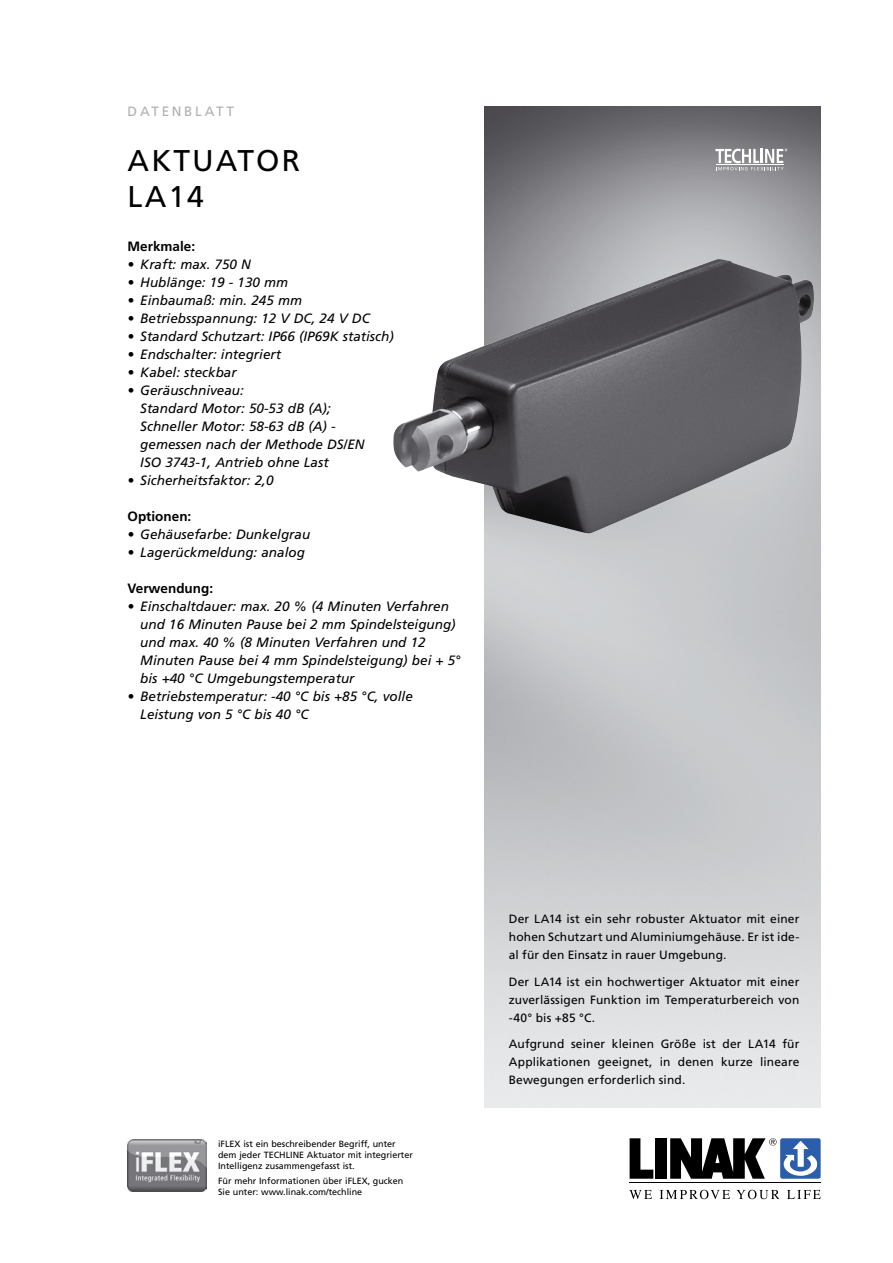
<style>
.page{position:relative;width:893px;height:1263px;background:#fff}
.page>*{position:absolute;margin:0;border:0;box-sizing:border-box;transform-origin:0 0}
.t1{font:30px/36px "Frutiger LT Std";letter-spacing:.07em;color:#000}
.t2{font:italic 13.5px/18px "Frutiger LT Std";color:#000}
.t3{font:700 13.5px "Frutiger LT Std";color:#000}
.t4{font:13.5px "Frutiger LT Std";letter-spacing:.2em;color:#aeafb2}
.t5{font:12px/18px "Frutiger LT Std";letter-spacing:.01em;color:#000;text-align:justify}
.t6{font:9px/10.8px "Frutiger LT Std";color:#000}
</style>
<div class="page">
<svg style="left:630px;top:1138px;width:23px;height:41px"></svg>
<div style="left:655px;top:1138px;width:11px;height:41px;background:#000"></div>
<svg style="left:629px;top:1190px;width:23px;height:9px"></svg>
<svg style="left:660px;top:1190px;width:70px;height:9px"></svg>
<svg style="left:736px;top:1190px;width:43px;height:9px"></svg>
<svg style="left:787px;top:1190px;width:34px;height:9px"></svg>
<hr style="left:630px;top:1182px;width:191px;height:1px;background:#000">
<svg style="left:670px;top:1138px;width:151px;height:41px"></svg>
<img style="left:485px;top:106px;width:336px;height:1002px">
<svg style="left:715px;top:149px;width:72px;height:21px"></svg>
<img style="left:393px;top:259px;width:422px;height:275px">
<img style="left:128px;top:1139px;width:79px;height:53px">
<p class="t4" style="left:128px;top:104px;width:108px">DATENBLATT</p>
<h1 class="t1" style="left:128px;top:143px;width:174px">AKTUATOR<br>LA14</h1>
<p class="t3" style="left:128px;top:239px;width:69px">Merkmale:</p>
<p class="t2" style="left:128px;top:256px;width:125px">• Kraft: max. 750 N</p>
<p class="t2" style="left:128px;top:274px;width:162px">• Hublänge: 19 - 130 mm</p>
<p class="t2" style="left:128px;top:292px;width:176px">• Einbaumaß: min. 245 mm</p>
<p class="t2" style="left:128px;top:310px;width:244px">• Betriebsspannung: 12 V DC, 24 V DC</p>
<p class="t2" style="left:128px;top:328px;width:268px">• Standard Schutzart: IP66 (IP69K statisch)</p>
<p class="t2" style="left:128px;top:346px;width:155px">• Endschalter: integriert</p>
<p class="t2" style="left:128px;top:364px;width:111px">• Kabel: steckbar</p>
<p class="t2" style="left:140px;top:382px;width:226px;text-indent:-13px">• Geräuschniveau:<br>Standard Motor: 50-53 dB (A);<br>Schneller Motor: 58-63 dB (A) - gemessen nach der Methode DS/EN<br>ISO 3743-1, Antrieb ohne Last</p>
<p class="t2" style="left:128px;top:472px;width:147px">• Sicherheitsfaktor: 2,0</p>
<p class="t3" style="left:128px;top:509px;width:65px">Optionen:</p>
<p class="t2" style="left:128px;top:526px;width:184px">• Gehäusefarbe: Dunkelgrau</p>
<p class="t2" style="left:128px;top:544px;width:179px">• Lagerückmeldung: analog</p>
<p class="t3" style="left:128px;top:581px;width:87px">Verwendung:</p>
<p class="t2" style="left:140px;top:598px;width:322px;text-indent:-13px">• Einschaltdauer: max. 20 % (4 Minuten Verfahren und 16 Minuten Pause bei 2 mm Spindelsteigung) und max. 40 % (8 Minuten Verfahren und 12<br>Minuten Pause bei 4 mm Spindelsteigung) bei + 5° bis +40 °C Umgebungstemperatur</p>
<p class="t2" style="left:140px;top:688px;width:274px;text-indent:-13px">• Betriebstemperatur: -40 °C bis +85 °C, volle<br>Leistung von 5 °C bis 40 °C</p>
<p class="t6" style="left:218px;top:1139px;width:196px">iFLEX ist ein beschreibender Begriff, unter dem jeder TECHLINE Aktuator mit integrierter<br>Intelligenz zusammengefasst ist.</p>
<p class="t6" style="left:218px;top:1175px;width:187px">Für mehr Informationen über iFLEX, gucken<br>Sie unter: www.linak.com/techline</p>
<p class="t5" style="left:509px;top:910px;width:292px">Der LA14 ist ein sehr robuster Aktuator mit einer hohen Schutzart und Aluminiumgehäuse. Er ist ide&shy;al für den Einsatz in rauer Umgebung.</p>
<p class="t5" style="left:509px;top:973px;width:292px">Der LA14 ist ein hochwertiger Aktuator mit einer zuverlässigen Funktion im Temperaturbereich von -40° bis +85 °C.</p>
<p class="t5" style="left:509px;top:1035px;width:292px">Aufgrund seiner kleinen Größe ist der LA14 für Applikationen geeignet, in denen kurze lineare Bewegungen erforderlich sind.</p>
</div>
